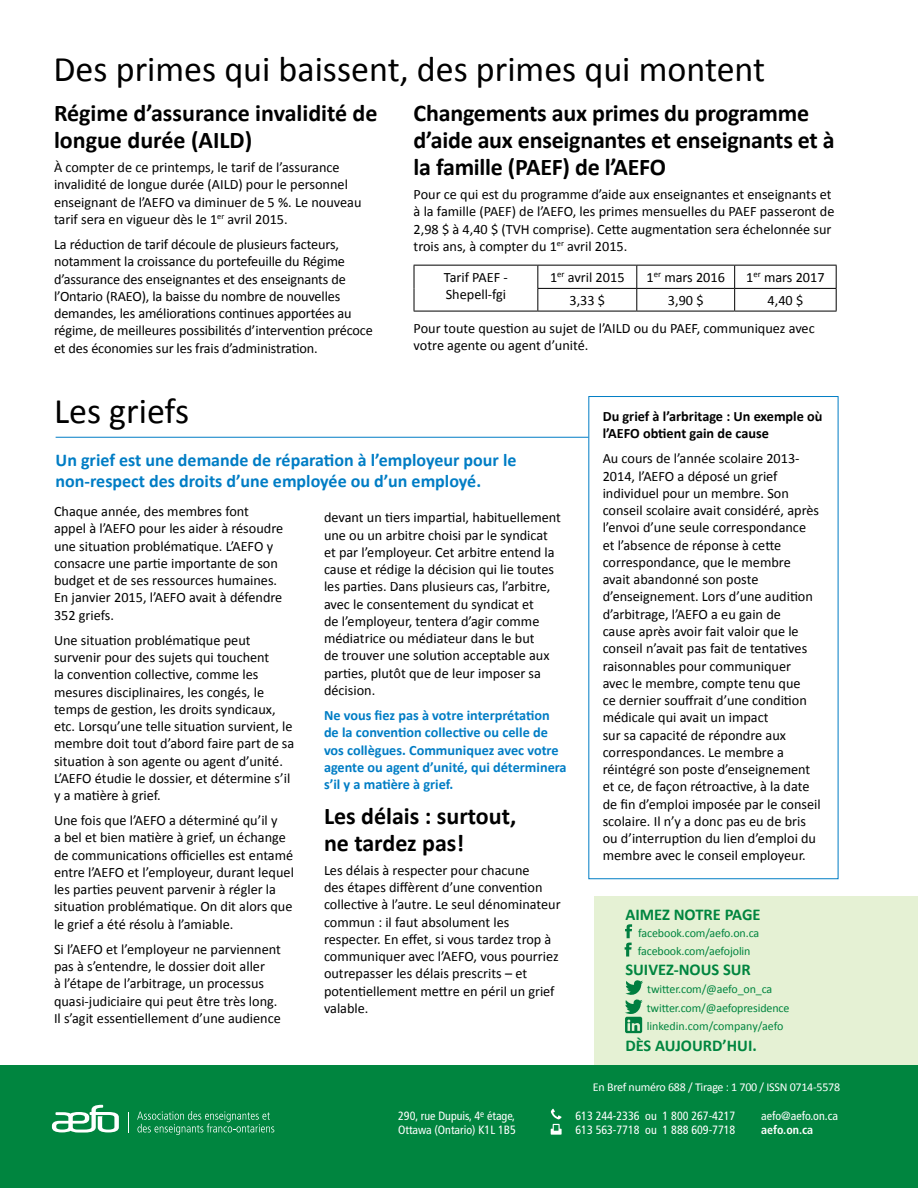
<style>
.page{position:relative;width:918px;height:1188px;background:#fff}
.page>*{position:absolute;margin:0;border:0;box-sizing:border-box;transform-origin:0 0}
.t1{font:36px "Calibri";color:#000}
.t2{font:700 24px/27px "Calibri";letter-spacing:-.01em;color:#000}
.t3{font:700 18px/21px "Calibri";color:#007dc5}
.t4{font:700 16.5px "Calibri";color:#00853f}
.t5{font:14.25px/17.2px "Calibri";color:#000}
.t6{font:700 14.25px/17.2px "Calibri";color:#007dc5}
.t7{font:700 14.25px/17.2px "Calibri";color:#000}
.t8{font:12px/18.3px "Calibri";letter-spacing:-.01em;color:#00853f}
.t9{font:condensed 12px/14.4px "Frutiger LT Std";color:#fff}
.t10{font:12px "Calibri";letter-spacing:-.02em;color:#fff}
.t11{font:700 condensed 12px "Frutiger LT Std";color:#fff}
</style>
<div class="page">
<div style="left:594px;top:896px;width:324px;height:177px;background:#e5f1d4"></div>
<svg style="left:625px;top:980px;width:18px;height:53px"></svg>
<svg style="left:625px;top:924px;width:7px;height:33px"></svg>
<div style="left:0;top:1066px;width:918px;height:122px;background:#00853f"></div>
<svg style="left:551px;top:1109px;width:11px;height:26px"></svg>
<svg style="left:52px;top:1105px;width:67px;height:28px"></svg>
<svg style="left:128px;top:1112px;width:1px;height:20px"></svg>
<svg style="left:137px;top:1111px;width:137px;height:24px"></svg>
<hr style="left:56px;top:437px;width:532px;height:1px;background:#007dc5">
<hr style="left:414px;top:265px;width:124px;height:1px;background:#000">
<hr style="left:538px;top:265px;width:99px;height:1px;background:#000">
<hr style="left:637px;top:265px;width:98px;height:1px;background:#000">
<hr style="left:735px;top:265px;width:102px;height:1px;background:#000">
<svg style="left:414px;top:266px;width:1px;height:45px"></svg>
<hr style="left:537px;top:288px;width:100px;height:1px;background:#000">
<svg style="left:537px;top:266px;width:1px;height:45px"></svg>
<hr style="left:637px;top:288px;width:98px;height:1px;background:#000">
<svg style="left:636px;top:266px;width:1px;height:45px"></svg>
<hr style="left:735px;top:288px;width:102px;height:1px;background:#000">
<svg style="left:734px;top:266px;width:1px;height:45px"></svg>
<svg style="left:836px;top:266px;width:1px;height:45px"></svg>
<hr style="left:414px;top:311px;width:124px;height:1px;background:#000">
<hr style="left:538px;top:311px;width:99px;height:1px;background:#000">
<hr style="left:637px;top:311px;width:98px;height:1px;background:#000">
<hr style="left:735px;top:311px;width:102px;height:1px;background:#000">
<h1 class="t1" style="left:53px;top:46px;width:713px">Des primes qui baissent, des primes qui montent</h1>
<h2 class="t2" style="left:54px;top:100px;width:325px">Régime d’assurance invalidité de longue durée (AILD)</h2>
<p class="t5" style="left:54px;top:159px;width:309px">À compter de ce printemps, le tarif de l’assurance invalidité de longue durée (AILD) pour le personnel enseignant de l’AEFO va diminuer de 5 %. Le nouveau tarif sera en vigueur dès le 1<sup>er</sup> avril 2015.</p>
<p class="t5" style="left:54px;top:236px;width:320px">La réduction de tarif découle de plusieurs facteurs, notamment la croissance du portefeuille du Régime d’assurance des enseignantes et des enseignants de l’Ontario (RAEO), la baisse du nombre de nouvelles demandes, les améliorations continues apportées au régime, de meilleures possibilités d’intervention précoce et des économies sur les frais d’administration.</p>
<h2 class="t2" style="left:414px;top:100px;width:423px">Changements aux primes du programme d’aide aux enseignantes et enseignants et à la famille (PAEF) de l’AEFO</h2>
<p class="t5" style="left:414px;top:186px;width:422px">Pour ce qui est du programme d’aide aux enseignantes et enseignants et à la famille (PAEF) de l’AEFO, les primes mensuelles du PAEF passeront de 2,98 $ à 4,40 $ (TVH comprise). Cette augmentation sera échelonnée sur trois ans, à compter du 1<sup>er</sup> avril 2015.</p>
<p class="t5" style="left:444px;top:269px;width:66px">Tarif PAEF -<br>Shepell-fgi</p>
<p class="t5" style="left:550px;top:269px;width:76px">1<sup>er</sup> avril 2015</p>
<p class="t5" style="left:647px;top:269px;width:80px">1<sup>er</sup> mars 2016</p>
<p class="t5" style="left:746px;top:269px;width:80px">1<sup>er</sup> mars 2017</p>
<p class="t5" style="left:414px;top:287px;width:403px;line-height:27.6px;text-indent:354px">4,40 $<br>Pour toute question au sujet de l’AILD ou du PAEF, communiquez avec</p>
<p class="t5" style="left:414px;top:337px;width:176px">votre agente ou agent d’unité.</p>
<p class="t5" style="left:569px;top:292px;width:37px">3,33 $</p>
<p class="t5" style="left:668px;top:292px;width:37px">3,90 $</p>
<h1 class="t1" style="left:54px;top:388px;width:137px">Les griefs</h1>
<p class="t3" style="left:56px;top:449px;width:462px">Un grief est une demande de réparation à l’employeur pour le non-respect des droits d’une employée ou d’un employé.</p>
<p class="t5" style="left:54px;top:503px;width:231px">Chaque année, des membres font appel à l’AEFO pour les aider à résoudre une situation problématique. L’AEFO y consacre une partie importante de son budget et de ses ressources humaines.<br>En janvier 2015, l’AEFO avait à défendre 352 griefs.</p>
<p class="t5" style="left:54px;top:631px;width:242px">Une situation problématique peut survenir pour des sujets qui touchent<br>la convention collective, comme les mesures disciplinaires, les congés, le temps de gestion, les droits syndicaux, etc. Lorsqu’une telle situation survient, le membre doit tout d’abord faire part de sa situation à son agente ou agent d’unité.<br>L’AEFO étudie le dossier, et détermine s’il y a matière à grief.</p>
<p class="t5" style="left:54px;top:812px;width:241px">Une fois que l’AEFO a déterminé qu’il y<br>a bel et bien matière à grief, un échange de communications officielles est entamé entre l’AEFO et l’employeur, durant lequel les parties peuvent parvenir à régler la situation problématique. On dit alors que le grief a été résolu à l’amiable.</p>
<p class="t5" style="left:54px;top:940px;width:229px">Si l’AEFO et l’employeur ne parviennent pas à s’entendre, le dossier doit aller<br>à l’étape de l’arbitrage, un processus quasi-judiciaire qui peut être très long.<br>Il s’agit essentiellement d’une audience</p>
<p class="t5" style="left:324px;top:509px;width:239px">devant un tiers impartial, habituellement une ou un arbitre choisi par le syndicat et par l’employeur. Cet arbitre entend la cause et rédige la décision qui lie toutes les parties. Dans plusieurs cas, l’arbitre, avec le consentement du syndicat et<br>de l’employeur, tentera d’agir comme médiatrice ou médiateur dans le but<br>de trouver une solution acceptable aux parties, plutôt que de leur imposer sa décision.</p>
<p class="t6" style="left:324px;top:707px;width:244px">Ne vous fiez pas à votre interprétation de la convention collective ou celle de vos collègues. Communiquez avec votre agente ou agent d’unité, qui déterminera s’il y a matière à grief.</p>
<h2 class="t2" style="left:324px;top:802px;width:194px">Les délais : surtout, ne tardez pas!</h2>
<p class="t5" style="left:324px;top:862px;width:238px">Les délais à respecter pour chacune<br>des étapes diffèrent d’une convention collective à l’autre. Le seul dénominateur commun : il faut absolument les respecter. En effet, si vous tardez trop à communiquer avec l’AEFO, vous pourriez outrepasser les délais prescrits – et potentiellement mettre en péril un grief valable.</p>
<p class="t7" style="left:603px;top:408px;width:221px">Du grief à l’arbritage : Un exemple où l’AEFO obtient gain de cause</p>
<p class="t5" style="left:603px;top:450px;width:220px">Au cours de l’année scolaire 2013- 2014, l’AEFO a déposé un grief individuel pour un membre. Son conseil scolaire avait considéré, après l’envoi d’une seule correspondance et l’absence de réponse à cette correspondance, que le membre avait abandonné son poste d’enseignement. Lors d’une audition d’arbitrage, l’AEFO a eu gain de<br>cause après avoir fait valoir que le conseil n’avait pas fait de tentatives raisonnables pour communiquer<br>avec le membre, compte tenu que<br>ce dernier souffrait d’une condition médicale qui avait un impact<br>sur sa capacité de répondre aux correspondances. Le membre a réintégré son poste d’enseignement et ce, de façon rétroactive, à la date de fin d’emploi imposée par le conseil scolaire. Il n’y a donc pas eu de bris ou d’interruption du lien d’emploi du membre avec le conseil employeur.</p>
<p class="t4" style="left:625px;top:904px;width:137px">AIMEZ NOTRE PAGE</p>
<p class="t8" style="left:638px;top:923px;width:123px">facebook.com/aefo.on.ca</p>
<p class="t8" style="left:638px;top:942px;width:114px">facebook.com/aefojolin</p>
<p class="t4" style="left:625px;top:959px;width:127px">SUIVEZ-NOUS SUR</p>
<p class="t8" style="left:647px;top:980px;width:127px">twitter.com/@aefo_on_ca</p>
<p class="t8" style="left:647px;top:999px;width:144px">twitter.com/@aefopresidence linkedin.com/company/aefo</p>
<p class="t4" style="left:625px;top:1035px;width:133px">DÈS AUJOURD’HUI.</p>
<p class="t9" style="left:398px;top:1109px;width:119px">290, rue Dupuis, 4<sup>e</sup> étage,<br>Ottawa (Ontario) K1L 1B5</p>
<p class="t10" style="left:593px;top:1079px;width:249px">En Bref numéro 688 / Tirage : 1 700 / ISSN 0714-5578</p>
<p class="t9" style="left:576px;top:1109px;width:161px">613 244-2336 ou 1 800 267-4217<br>613 563-7718 ou 1 888 609-7718</p>
<p class="t9" style="left:761px;top:1109px;width:78px">aefo@aefo.on.ca</p>
<p class="t11" style="left:761px;top:1123px;width:54px">aefo.on.ca</p>
</div>
